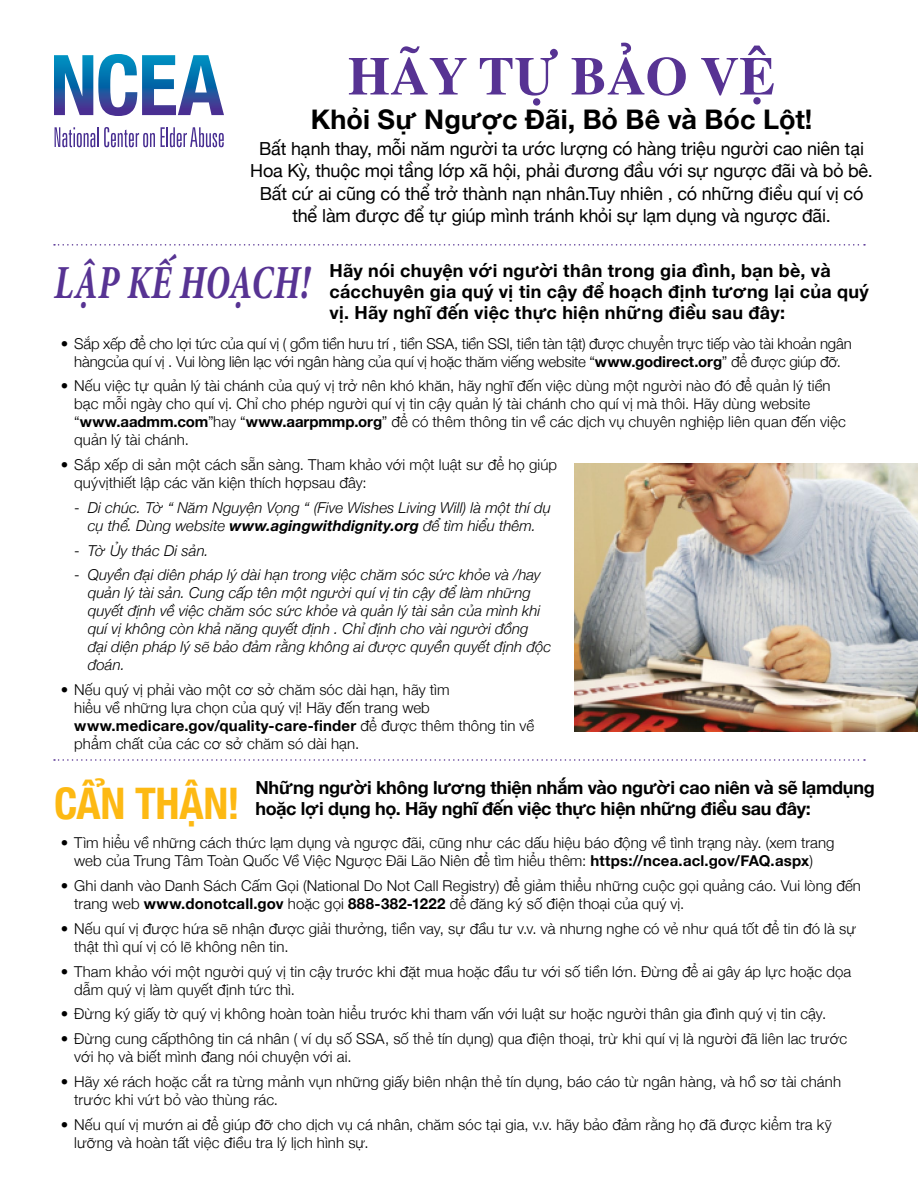
<style>
.page{position:relative;width:918px;height:1188px;background:#fff}
.page>*{position:absolute;margin:0;border:0;box-sizing:border-box;transform-origin:0 0}
.t1{font:700 54px "Times";color:#573393}
.t2{font:italic 700 condensed 48px "Minion Pro";letter-spacing:.005em;color:#573393;scale:.8 1}
.t3{font:700 condensed 43.5px "Helvetica Neue";letter-spacing:-.005em;color:#fdb913}
.t4{font:700 27px "Helvetica Neue";color:#000}
.body{font:18px/22.5px "Helvetica Neue";letter-spacing:-.01em;color:#000;text-align:center}
.body-2{font:700 18px/21px "Helvetica Neue";letter-spacing:.005em;color:#000}
.body-3{font:700 18px/21px "Helvetica Neue";letter-spacing:-.015em;color:#000}
.t5{font:300 15px/18px "Helvetica Neue";letter-spacing:.005em;color:#000}
.t6{font:italic 300 15px/18px "Helvetica Neue";letter-spacing:.005em;color:#000;text-align:center}
.t7{font:300 15px/18px "Helvetica Neue";letter-spacing:-.015em;color:#000;text-align:center}
.s1{font-weight:700}
.s2{font-style:normal}
</style>
<div class="page">
<svg style="left:54px;top:759px;width:811px;height:2px"></svg>
<svg style="left:54px;top:244px;width:811px;height:2px"></svg>
<svg style="left:55px;top:127px;width:40px;height:20px"></svg>
<hr style="left:97px;top:127px;width:2px;height:20px;background:#492f92">
<svg style="left:104px;top:127px;width:51px;height:20px"></svg>
<svg style="left:161px;top:127px;width:63px;height:20px"></svg>
<svg style="left:54px;top:54px;width:170px;height:62px"></svg>
<img style="left:575px;top:463px;width:343px;height:268px">
<h1 class="t1" style="left:348px;top:25px;width:429px">HÃY TỰ BẢO VỆ</h1>
<h1 class="t4" style="left:311px;top:98px;width:503px">Khỏi Sự Ngược Đãi, Bỏ Bê và Bóc Lột!</h1>
<p class="body" style="left:250px;top:138px;width:624px">Bất hạnh thay, mỗi năm người ta ước lượng có hàng triệu người cao niên tại Hoa Kỳ, thuộc mọi tầng lớp xã hội, phải đương đầu với sự ngược đãi và bỏ bê.<br>Bất cứ ai cũng có thể trở thành nạn nhân.Tuy nhiên , có những điều quí vị có thể làm được để tự giúp mình tránh khỏi sự lạm dụng và ngược đãi.</p>
<h2 class="t2" style="left:54px;top:249px;width:321px">LẬP KẾ HOẠCH!</h2>
<p class="body-2" style="left:329px;top:261px;width:541px">Hãy nói chuyện với người thân trong gia đình, bạn bè, và cácchuyên gia quý vị tin cậy để hoạch định tương lại của quý vị. Hãy nghĩ đến việc thực hiện những điều sau đây:</p>
<p class="t7" style="left:61px;top:333px;width:793px">• Sắp xếp để cho lợi tức của quí vị ( gồm tiền hưu trí , tiền SSA, tiền SSI, tiền tàn tật) được chuyển trực tiếp vào tài khoản ngân hàngcủa quí vị . Vui lòng liên lạc với ngân hàng của quí vị hoặc thăm viếng website “<span class="s1">www.godirect.org</span>” để được giúp đỡ.</p>
<p class="t5" style="left:74px;top:376px;width:773px;text-indent:-14px">• Nếu việc tự quản lý tài chánh của quý vị trở nên khó khăn, hãy nghĩ đến việc dùng một người nào đó để quản lý tiền bạc mỗi ngày cho quí vị. Chỉ cho phép người quí vị tin cậy quản lý tài chánh cho quí vị mà thôi. Hãy dùng website “<span class="s1">www.aadmm.com</span>”hay “<span class="s1">www.aarpmmp.org</span>” để có thêm thông tin về các dịch vụ chuyên nghiệp liên quan đến việc quản lý tài chánh.</p>
<p class="t5" style="left:74px;top:455px;width:484px;text-indent:-14px">• Sắp xếp di sản một cách sẵn sàng. Tham khảo với một luật sư để họ giúp quývịthiết lập các văn kiện thích hợpsau đây:</p>
<p class="t6" style="left:74px;top:498px;width:478px"><span class="s2">-</span> Di chúc. Tờ “ Năm Nguyện Vọng “ (Five Wishes Living Will) là một thí dụ cụ thể. Dùng website <span class="s1">www.agingwithdignity.org</span> để tìm hiểu thêm.</p>
<p class="t6" style="left:74px;top:540px;width:136px"><span class="s2">-</span> Tờ Ủy thác Di sản.</p>
<p class="t6" style="left:88px;top:565px;width:465px;text-align:left;text-indent:-14px"><span class="s2">-</span> Quyền đại diên pháp lý dài hạn trong việc chăm sóc sức khỏe và /hay quản lý tài sản. Cung cấp tên một người quí vị tin cậy để làm những quyết định về việc chăm sóc sức khỏe và quản lý tài sản của mình khi quí vị không còn khả năng quyết định . Chỉ định cho vài người đồng đại diện pháp lý sẽ bảo đảm rằng không ai được quyền quyết định độc đoán.</p>
<p class="t5" style="left:74px;top:680px;width:461px;text-indent:-14px">• Nếu quý vị phải vào một cơ sở chăm sóc dài hạn, hãy tìm<br>hiểu về những lựa chọn của quý vị! Hãy đến trang web <span class="s1">www.medicare.gov/quality-care-finder</span> để được thêm thông tin về phẩm chất của các cơ sở chăm só dài hạn.</p>
<h2 class="t3" style="left:54px;top:767px;width:188px">CẨN THẬN!</h2>
<p class="body-3" style="left:255px;top:778px;width:621px">Những người không lương thiện nhắm vào người cao niên và sẽ lạmdụng hoặc lợi dụng họ. Hãy nghĩ đến việc thực hiện những điều sau đây:</p>
<p class="t5" style="left:61px;top:833px;width:775px;text-align:center">• Tìm hiểu về những cách thức lạm dụng và ngược đãi, cũng như các dấu hiệu báo động về tình trạng này. (xem trang web của Trung Tâm Toàn Quốc Về Việc Ngược Đãi Lão Niên để tìm hiểu thêm: <span class="s1">https://ncea.acl.gov/FAQ.aspx</span>)</p>
<p class="t5" style="left:74px;top:876px;width:788px;text-indent:-14px">• Ghi danh vào Danh Sách Cấm Gọi (National Do Not Call Registry) để giảm thiểu những cuộc gọi quảng cáo. Vui lòng đến trang web <span class="s1">www.donotcall.gov</span> hoặc gọi <span class="s1">888-382-1222</span> để đăng ký số điện thoại của quý vị.</p>
<p class="t5" style="left:74px;top:918px;width:784px;text-indent:-14px">• Nếu quí vị được hứa sẽ nhận được giải thưởng, tiền vay, sự đầu tư v.v. và nhưng nghe có vẻ như quá tốt để tin đó là sự thật thì quí vị có lẽ không nên tin.</p>
<p class="t5" style="left:74px;top:961px;width:779px;text-indent:-14px">• Tham khảo với một người quý vị tin cậy trước khi đặt mua hoặc đầu tư với số tiền lớn. Đừng để ai gây áp lực hoặc dọa dẫm quý vị làm quyết định tức thì.</p>
<p class="t5" style="left:61px;top:1004px;width:767px">• Đừng ký giấy tờ quý vị không hoàn toàn hiểu trước khi tham vấn với luật sư hoặc người thân gia đình quý vị tin cậy.</p>
<p class="t5" style="left:74px;top:1029px;width:774px;text-indent:-14px">• Đừng cung cấpthông tin cá nhân ( ví dụ số SSA, số thẻ tín dụng) qua điện thoại, trừ khi quí vị là người đã liên lac trước với họ và biết mình đang nói chuyện với ai.</p>
<p class="t5" style="left:74px;top:1071px;width:768px;text-indent:-14px">• Hãy xé rách hoặc cắt ra từng mảnh vụn những giấy biên nhận thẻ tín dụng, báo cáo từ ngân hàng, và hồ sơ tài chánh trước khi vứt bỏ vào thùng rác.</p>
<p class="t5" style="left:74px;top:1114px;width:759px;text-indent:-14px">• Nếu quí vị mướn ai để giúp đỡ cho dịch vụ cá nhân, chăm sóc tại gia, v.v. hãy bảo đảm rằng họ đã được kiểm tra kỹ lưỡng và hoàn tất việc điều tra lý lịch hình sự.</p>
</div>
